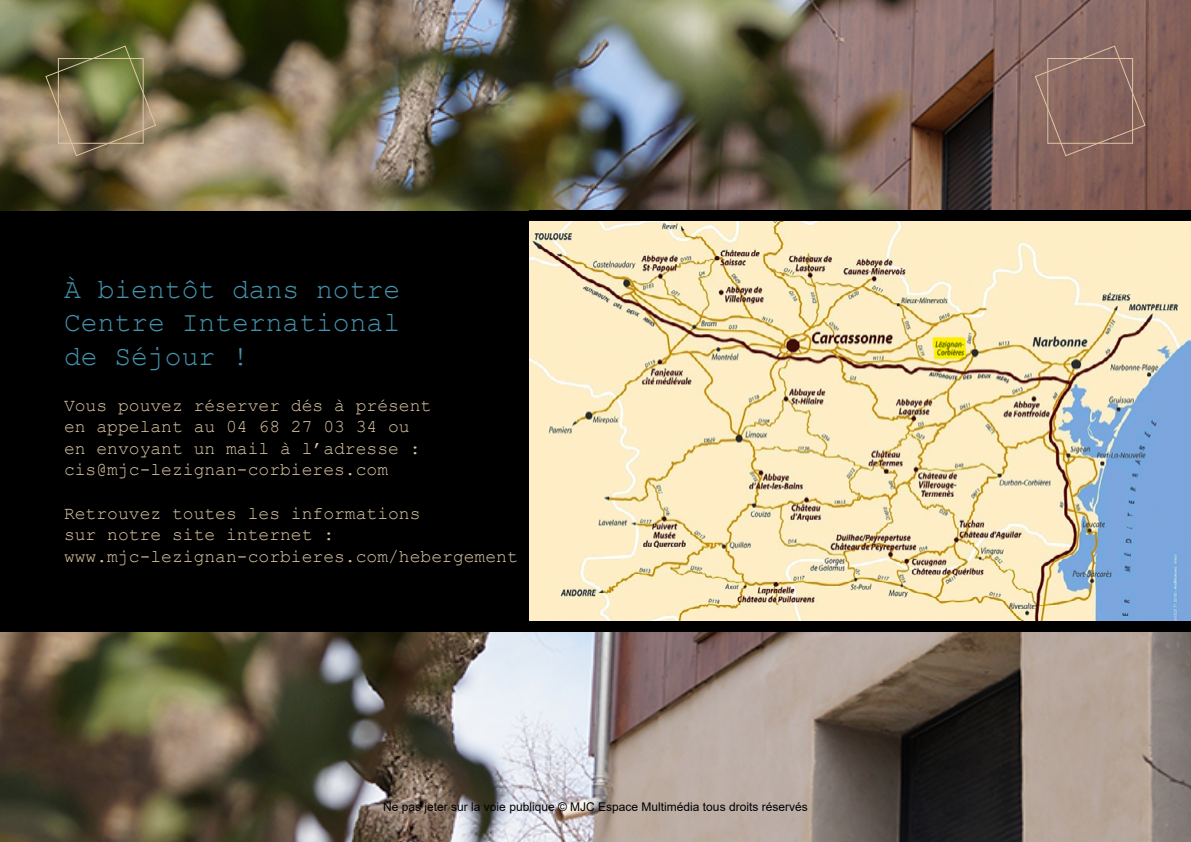
<style>
.page{position:relative;width:1191px;height:842px;background:#fff}
.page>*{position:absolute;margin:0;border:0;box-sizing:border-box;transform-origin:0 0}
.t1{font:28px/33.6px "Courier New";color:#4593ad;text-align:justify}
.t2{font:18px/21.6px "Courier New";color:#dbc7a4}
.t3{font:12px "Arial";color:#000}
</style>
<div class="page">
<img style="left:0;top:0;width:1191px;height:842px">
<div style="left:0;top:210px;width:530px;height:421px;background:#000"></div>
<svg style="left:45px;top:45px;width:112px;height:112px;background:#837c54"></svg>
<svg style="left:1034px;top:45px;width:112px;height:112px;background:#8c6a62"></svg>
<img style="left:530px;top:221px;width:661px;height:400px">
<div style="left:530px;top:210px;width:661px;height:11px;background:#000"></div>
<div style="left:530px;top:621px;width:661px;height:10px;background:#000"></div>
<h1 class="t1" style="left:64px;top:271px;width:338px">À bientôt dans notre Centre International de Séjour !</h1>
<p class="t2" style="left:64px;top:393px;width:369px">Vous pouvez réserver dés à présent en appelant au 04 68 27 03 34 ou en envoyant un mail à l’adresse : cis@mjc-lezignan-corbieres.com</p>
<p class="t2" style="left:64px;top:501px;width:455px">Retrouvez toutes les informations<br>sur notre site internet : www.mjc-lezignan-corbieres.com/hebergement</p>
<p class="t3" style="left:383px;top:798px;width:426px">Ne pas jeter sur la voie publique © MJC Espace Multimédia tous droits réservés</p>
</div>
